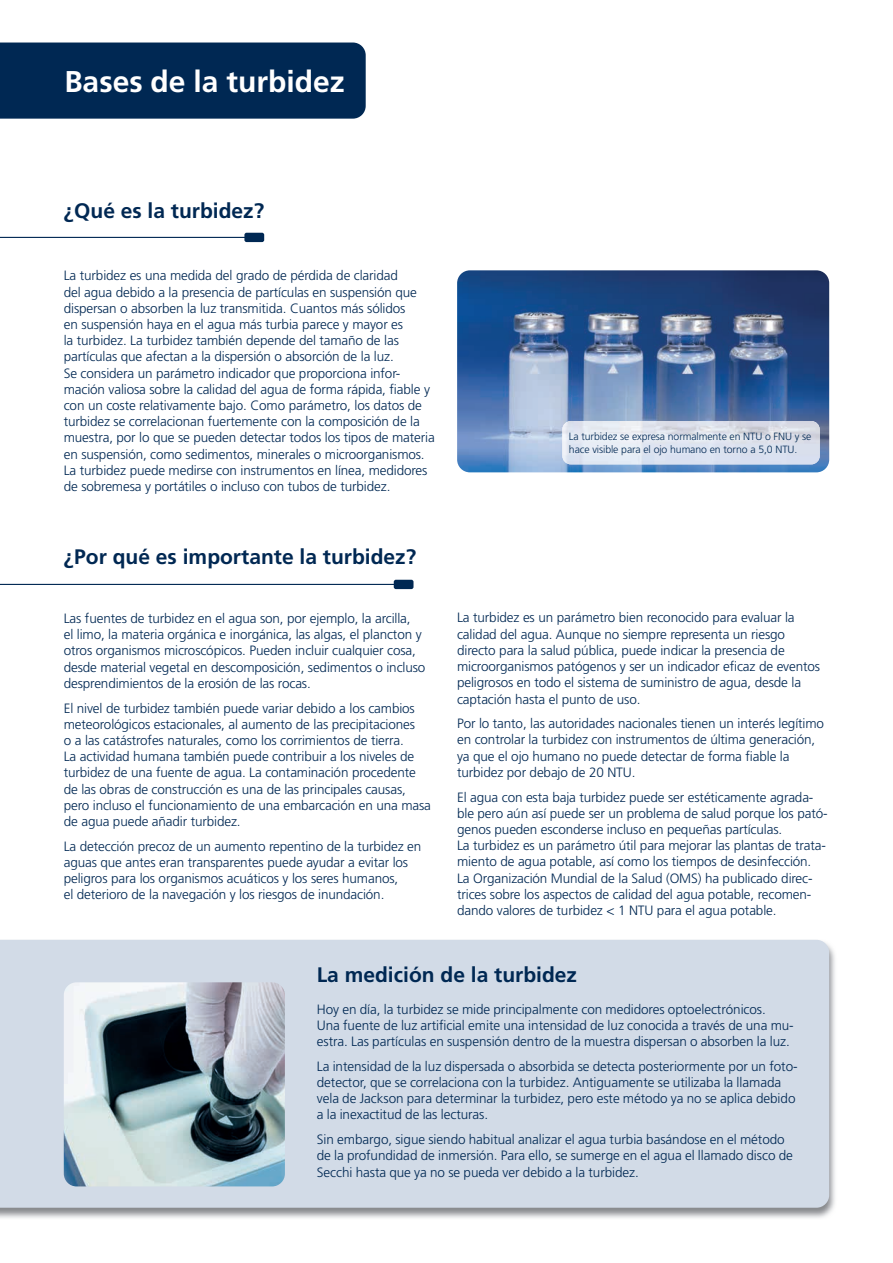
<style>
.page{position:relative;width:893px;height:1263px;background:#fff}
.page>*{position:absolute;margin:0;border:0;box-sizing:border-box;transform-origin:0 0}
.t1{font:700 30px "Frutiger LT";color:#fff}
.t2{font:700 21px "Frutiger LT";color:#002853}
.t3{font:300 13.5px/16.2px "Frutiger LT";letter-spacing:-.01em;color:#002853}
.t4{font:300 10.5px/12.6px "Frutiger LT";letter-spacing:-.01em;color:#002853}
</style>
<div class="page">
<div style="left:244px;top:233px;width:20px;height:9px;background:#002853;border-radius:2px"></div>
<hr style="left:0;top:237px;width:245px;height:1px;background:#002853">
<div style="left:394px;top:580px;width:19px;height:9px;background:#002853;border-radius:2px"></div>
<hr style="left:0;top:584px;width:397px;height:1px;background:#002853">
<img style="left:457px;top:270px;width:372px;height:202px">
<img style="left:0;top:939px;width:835px;height:279px">
<div style="left:0;top:940px;width:829px;height:268px;background:#d2dbe7"></div>
<img style="left:64px;top:982px;width:221px;height:204px">
<div style="left:0;top:43px;width:366px;height:76px;background:#002853"></div>
<img style="left:562px;top:421px;width:258px;height:43px">
<h1 class="t1" style="left:64px;top:64px;width:282px">Bases de la turbidez</h1>
<h2 class="t2" style="left:64px;top:198px;width:202px">¿Qué es la turbidez?</h2>
<p class="t3" style="left:64px;top:268px;width:372px">La turbidez es una medida del grado de pérdida de claridad<br>del agua debido a la presencia de partículas en suspensión que dispersan o absorben la luz transmitida. Cuantos más sólidos<br>en suspensión haya en el agua más turbia parece y mayor es<br>la turbidez. La turbidez también depende del tamaño de las partículas que afectan a la dispersión o absorción de la luz.<br>Se considera un parámetro indicador que proporciona infor&shy;mación valiosa sobre la calidad del agua de forma rápida, fiable y con un coste relativamente bajo. Como parámetro, los datos de turbidez se correlacionan fuertemente con la composición de la muestra, por lo que se pueden detectar todos los tipos de materia en suspensión, como sedimentos, minerales o microorganismos.<br>La turbidez puede medirse con instrumentos en línea, medidores de sobremesa y portátiles o incluso con tubos de turbidez.</p>
<h2 class="t2" style="left:64px;top:545px;width:354px">¿Por qué es importante la turbidez?</h2>
<p class="t3" style="left:64px;top:610px;width:363px">Las fuentes de turbidez en el agua son, por ejemplo, la arcilla,<br>el limo, la materia orgánica e inorgánica, las algas, el plancton y otros organismos microscópicos. Pueden incluir cualquier cosa, desde material vegetal en descomposición, sedimentos o incluso desprendimientos de la erosión de las rocas.</p>
<p class="t3" style="left:64px;top:700px;width:369px">El nivel de turbidez también puede variar debido a los cambios meteorológicos estacionales, al aumento de las precipitaciones<br>o a las catástrofes naturales, como los corrimientos de tierra.<br>La actividad humana también puede contribuir a los niveles de turbidez de una fuente de agua. La contaminación procedente de las obras de construcción es una de las principales causas, pero incluso el funcionamiento de una embarcación en una masa de agua puede añadir turbidez.</p>
<p class="t3" style="left:64px;top:838px;width:359px">La detección precoz de un aumento repentino de la turbidez en aguas que antes eran transparentes puede ayudar a evitar los peligros para los organismos acuáticos y los seres humanos,<br>el deterioro de la navegación y los riesgos de inundación.</p>
<p class="t4" style="left:569px;top:430px;width:244px">La turbidez se expresa normalmente en NTU o FNU y se hace visible para el ojo humano en torno a 5,0 NTU.</p>
<p class="t3" style="left:457px;top:610px;width:364px">La turbidez es un parámetro bien reconocido para evaluar la calidad del agua. Aunque no siempre representa un riesgo directo para la salud pública, puede indicar la presencia de microorganismos patógenos y ser un indicador eficaz de eventos peligrosos en todo el sistema de suministro de agua, desde la captación hasta el punto de uso.</p>
<p class="t3" style="left:457px;top:716px;width:368px">Por lo tanto, las autoridades nacionales tienen un interés legítimo en controlar la turbidez con instrumentos de última generación, ya que el ojo humano no puede detectar de forma fiable la turbidez por debajo de 20 NTU.</p>
<p class="t3" style="left:457px;top:789px;width:372px">El agua con esta baja turbidez puede ser estéticamente agrada&shy;ble pero aún así puede ser un problema de salud porque los pató&shy;genos pueden esconderse incluso en pequeñas partículas.<br>La turbidez es un parámetro útil para mejorar las plantas de trata&shy;miento de agua potable, así como los tiempos de desinfección.<br>La Organización Mundial de la Salud (OMS) ha publicado direc&shy;trices sobre los aspectos de calidad del agua potable, recomen&shy;dando valores de turbidez &lt; 1 NTU para el agua potable.</p>
<h2 class="t2" style="left:317px;top:963px;width:262px">La medición de la turbidez</h2>
<p class="t3" style="left:317px;top:1001px;width:478px">Hoy en día, la turbidez se mide principalmente con medidores optoelectrónicos.<br>Una fuente de luz artificial emite una intensidad de luz conocida a través de una mu&shy;estra. Las partículas en suspensión dentro de la muestra dispersan o absorben la luz.</p>
<p class="t3" style="left:317px;top:1058px;width:482px">La intensidad de la luz dispersada o absorbida se detecta posteriormente por un foto&shy;detector, que se correlaciona con la turbidez. Antiguamente se utilizaba la llamada vela de Jackson para determinar la turbidez, pero este método ya no se aplica debido a la inexactitud de las lecturas.</p>
<p class="t3" style="left:317px;top:1131px;width:478px">Sin embargo, sigue siendo habitual analizar el agua turbia basándose en el método de la profundidad de inmersión. Para ello, se sumerge en el agua el llamado disco de<br>Secchi hasta que ya no se pueda ver debido a la turbidez.</p>
</div>
